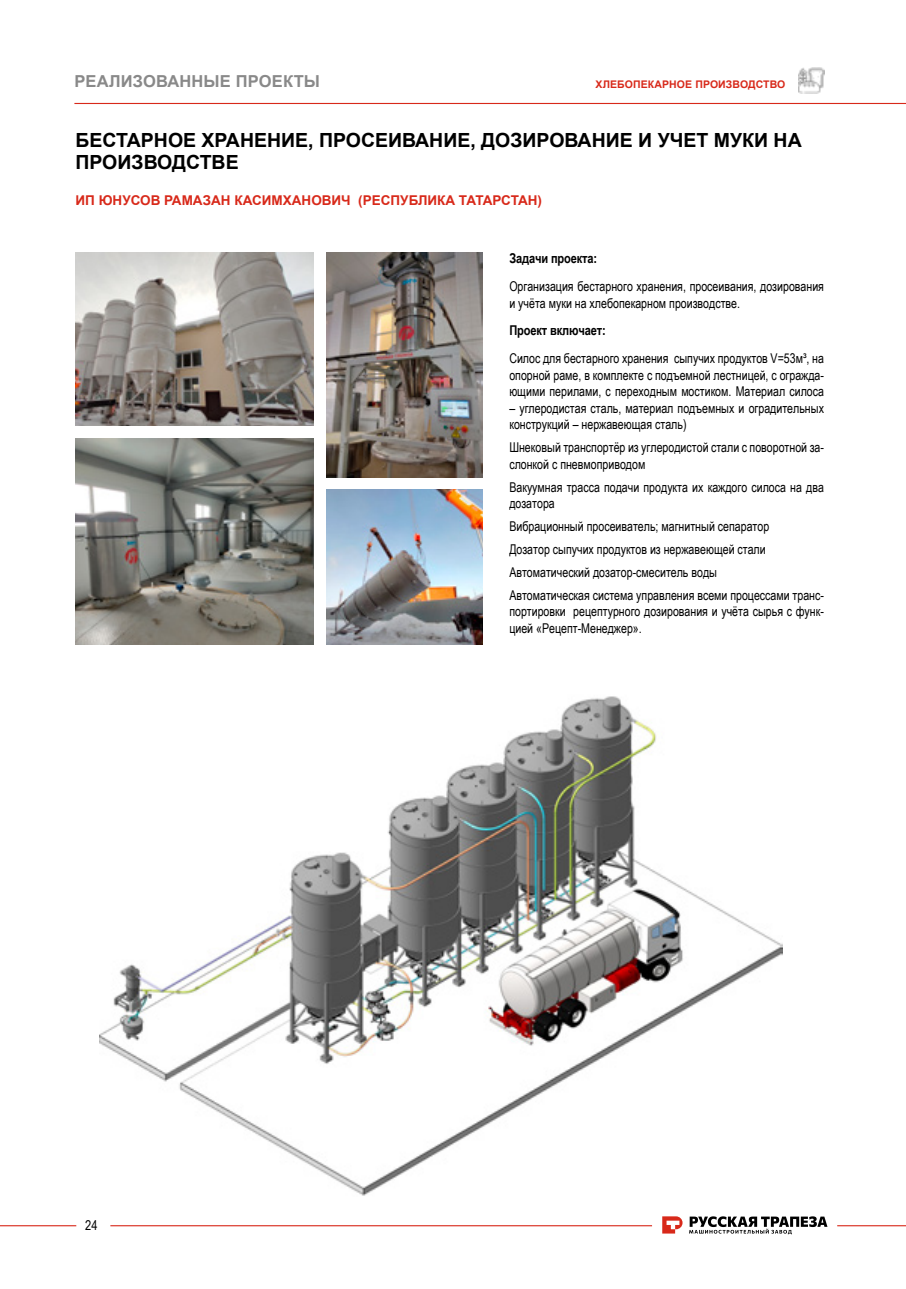
<style>
.page{position:relative;width:906px;height:1289px;background:#fff}
.page>*{position:absolute;margin:0;border:0;box-sizing:border-box;transform-origin:0 0}
.t1{font:700 19.5px/22.5px "Arial";color:#000}
.t2{font:700 16.5px "Arial";letter-spacing:.01em;color:#898989}
.t3{font:13.5px/16.5px "Arial Narrow";color:#000;scale:.96 1}
.t4{font:700 13.5px "Arial";color:#d8291a}
.t5{font:700 13.5px "Arial Narrow";letter-spacing:-.01em;color:#000}
.t6{font:13.5px "Arial Narrow";color:#000}
.t7{font:700 10.5px "Arial";letter-spacing:.01em;color:#d8291a}
</style>
<div class="page">
<hr style="left:74px;top:103px;width:832px;height:1px;background:#d8291a">
<hr style="left:0;top:1225px;width:76px;height:1px;background:#d8291a">
<hr style="left:110px;top:1225px;width:542px;height:1px;background:#d8291a">
<hr style="left:837px;top:1225px;width:69px;height:1px;background:#d8291a">
<svg style="left:689px;top:1216px;width:138px;height:18px"></svg>
<svg style="left:662px;top:1216px;width:20px;height:17px"></svg>
<img style="left:75px;top:252px;width:238px;height:174px">
<img style="left:75px;top:438px;width:238px;height:206px">
<img style="left:326px;top:252px;width:156px;height:225px">
<img style="left:327px;top:489px;width:155px;height:155px">
<img style="left:100px;top:696px;width:682px;height:500px">
<img style="left:798px;top:67px;width:26px;height:26px">
<p class="t2" style="left:74px;top:70px;width:247px">РЕАЛИЗОВАННЫЕ ПРОЕКТЫ</p>
<p class="t7" style="left:595px;top:77px;width:191px">ХЛЕБОПЕКАРНОЕ ПРОИЗВОДСТВО</p>
<h1 class="t1" style="left:75px;top:129px;width:728px">БЕСТАРНОЕ ХРАНЕНИЕ, ПРОСЕИВАНИЕ, ДОЗИРОВАНИЕ И УЧЕТ МУКИ НА<br>ПРОИЗВОДСТВЕ</h1>
<p class="t4" style="left:75px;top:191px;width:468px">ИП ЮНУСОВ РАМАЗАН КАСИМХАНОВИЧ (РЕСПУБЛИКА ТАТАРСТАН)</p>
<p class="t6" style="left:85px;top:1215px;width:14px">24</p>
<p class="t5" style="left:509px;top:248px;width:89px">Задачи проекта:</p>
<p class="t3" style="left:509px;top:277px;width:329px">Организация бестарного хранения, просеивания, дозирования и учёта муки на хлебопекарном производстве.</p>
<p class="t5" style="left:509px;top:320px;width:98px">Проект включает:</p>
<p class="t3" style="left:509px;top:350px;width:329px;text-align:justify">Силос для бестарного хранения сыпучих продуктов V=53м³, на опорной раме, в комплекте с подъемной лестницей, с огражда&shy;ющими перилами, с переходным мостиком. Материал силоса</p>
<p class="t3" style="left:509px;top:399px;width:329px">– углеродистая сталь, материал подъемных и оградительных конструкций – нержавеющая сталь)</p>
<p class="t3" style="left:509px;top:438px;width:329px">Шнековый транспортёр из углеродистой стали с поворотной за&shy;слонкой с пневмоприводом</p>
<p class="t3" style="left:509px;top:478px;width:329px">Вакуумная трасса подачи продукта их каждого силоса на два дозатора</p>
<p class="t3" style="left:509px;top:514px;width:329px;line-height:23px">Вибрационный просеиватель; магнитный сепаратор<br>Дозатор сыпучих продуктов из нержавеющей стали Автоматический дозатор-смеситель воды<br>Автоматическая система управления всеми процессами транс-</p>
<p class="t3" style="left:509px;top:602px;width:329px">портировки рецептурного дозирования и учёта сырья с функ&shy;цией «Рецепт-Менеджер».</p>
</div>
